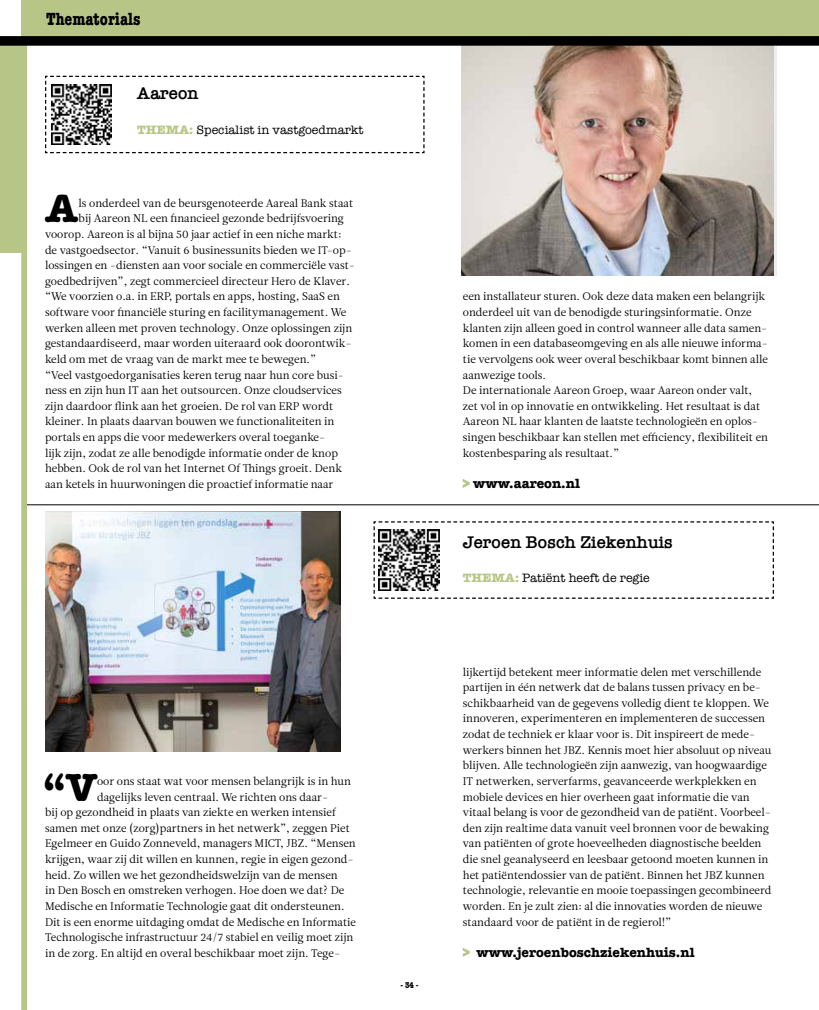
<style>
.page{position:relative;width:819px;height:1010px;background:#fff}
.page>*{position:absolute;margin:0;border:0;box-sizing:border-box;transform-origin:0 0}
.t1{font:700 40.38px "American Typewriter";color:#000}
.t2{font:700 condensed 18.12px "American Typewriter";color:#000}
.t3{font:600 17.5px "American Typewriter";color:#000}
.t4{font:700 13.75px "American Typewriter";color:#000}
.t5{font:12.5px "American Typewriter";color:#000}
.t6{font:11px/15.6px "Leitura News Roman 1";color:#000}
.t7{font:700 condensed 8.75px "American Typewriter";color:#000}
.s1{font-weight:700;color:#b7c686}
.s2{color:#b7c686}
</style>
<div class="page">
<img style="left:462px;top:46px;width:312px;height:229px">
<hr style="left:24px;top:505px;width:795px;height:1px;background:#000">
<svg style="left:462px;top:948px;width:8px;height:9px"></svg>
<img style="left:45px;top:511px;width:295px;height:240px">
<svg style="left:373px;top:521px;width:401px;height:78px"></svg>
<img style="left:379px;top:530px;width:60px;height:60px">
<svg style="left:462px;top:479px;width:8px;height:9px"></svg>
<svg style="left:45px;top:75px;width:380px;height:79px"></svg>
<img style="left:52px;top:84px;width:60px;height:61px">
<div style="left:0;top:41px;width:21px;height:212px;background:#b7c686"></div>
<div style="left:21px;top:0;width:6px;height:1010px;background:#b7c686"></div>
<div style="left:21px;top:0;width:798px;height:45px;background:#b7c686"></div>
<div style="left:0;top:36px;width:819px;height:10px;background:#000"></div>
<h2 class="t2" style="left:46px;top:4px;width:96px">Thematorials</h2>
<h3 class="t3" style="left:137px;top:80px;width:63px">Aareon</h3>
<p class="t5" style="left:137px;top:120px;width:228px"><span class="s1">thema:</span> Specialist in vastgoedmarkt</p>
<h1 class="t1" style="left:45px;top:174px;width:34px">A</h1>
<p class="t6" style="left:79px;top:195px;width:276px">ls onderdeel van de beursgenoteerde Aareal Bank staat</p>
<p class="t6" style="left:79px;top:211px;width:267px">bij Aareon NL een financieel gezonde bedrijfsvoering</p>
<p class="t6" style="left:45px;top:226px;width:298px">voorop. Aareon is al bijna 50 jaar actief in een niche markt:</p>
<p class="t6" style="left:45px;top:242px;width:308px">de vastgoedsector. “Vanuit 6 businessunits bieden we IT-op-</p>
<p class="t6" style="left:45px;top:258px;width:311px">lossingen en -diensten aan voor sociale en commerciële vast-</p>
<p class="t6" style="left:45px;top:273px;width:306px">goedbedrijven”, zegt commercieel directeur Hero de Klaver.</p>
<p class="t6" style="left:45px;top:289px;width:296px">“We voorzien o.a. in ERP, portals en apps, hosting, SaaS en</p>
<p class="t6" style="left:45px;top:305px;width:303px">software voor financiële sturing en facilitymanagement. We</p>
<p class="t6" style="left:45px;top:320px;width:309px">werken alleen met proven technology. Onze oplossingen zijn</p>
<p class="t6" style="left:45px;top:336px;width:308px">gestandaardiseerd, maar worden uiteraard ook doorontwik-</p>
<p class="t6" style="left:45px;top:351px;width:273px">keld om met de vraag van de markt mee te bewegen.”</p>
<p class="t6" style="left:45px;top:367px;width:300px">“Veel vastgoedorganisaties keren terug naar hun core busi-</p>
<p class="t6" style="left:45px;top:383px;width:298px">ness en zijn hun IT aan het outsourcen. Onze cloudservices</p>
<p class="t6" style="left:45px;top:398px;width:290px">zijn daardoor flink aan het groeien. De rol van ERP wordt</p>
<p class="t6" style="left:45px;top:414px;width:291px">kleiner. In plaats daarvan bouwen we functionaliteiten in</p>
<p class="t6" style="left:45px;top:430px;width:282px">portals en apps die voor medewerkers overal toeganke-</p>
<p class="t6" style="left:45px;top:445px;width:294px">lijk zijn, zodat ze alle benodigde informatie onder de knop</p>
<p class="t6" style="left:45px;top:461px;width:298px">hebben. Ook de rol van het Internet Of Things groeit. Denk</p>
<p class="t6" style="left:45px;top:476px;width:290px">aan ketels in huurwoningen die proactief informatie naar</p>
<h1 class="t1" style="left:43px;top:752px;width:56px">“V</h1>
<p class="t6" style="left:97px;top:773px;width:255px">oor ons staat wat voor mensen belangrijk is in hun</p>
<p class="t6" style="left:97px;top:789px;width:233px">dagelijks leven centraal. We richten ons daar-</p>
<p class="t6" style="left:45px;top:805px;width:292px">bij op gezondheid in plaats van ziekte en werken intensief</p>
<p class="t6" style="left:45px;top:820px;width:306px">samen met onze (zorg)partners in het netwerk”, zeggen Piet</p>
<p class="t6" style="left:45px;top:836px;width:312px">Egelmeer en Guido Zonneveld, managers MICT, JBZ. “Mensen</p>
<p class="t6" style="left:45px;top:851px;width:310px">krijgen, waar zij dit willen en kunnen, regie in eigen gezond-</p>
<p class="t6" style="left:45px;top:867px;width:294px">heid. Zo willen we het gezondheidswelzijn van de mensen</p>
<p class="t6" style="left:45px;top:883px;width:301px">in Den Bosch en omstreken verhogen. Hoe doen we dat? De</p>
<p class="t6" style="left:45px;top:898px;width:301px">Medische en Informatie Technologie gaat dit ondersteunen.</p>
<p class="t6" style="left:45px;top:914px;width:312px">Dit is een enorme uitdaging omdat de Medische en Informatie</p>
<p class="t6" style="left:45px;top:930px;width:310px">Technologische infrastructuur 24/7 stabiel en veilig moet zijn</p>
<p class="t6" style="left:45px;top:945px;width:297px">in de zorg. En altijd en overal beschikbaar moet zijn. Tege-</p>
<p class="t7" style="left:401px;top:978px;width:19px">- 34 -</p>
<p class="t6" style="left:463px;top:289px;width:307px">een installateur sturen. Ook deze data maken een belangrijk onderdeel uit van de benodigde sturingsinformatie. Onze klanten zijn alleen goed in control wanneer alle data samen&shy;komen in een databaseomgeving en als alle nieuwe informa&shy;tie vervolgens ook weer overal beschikbaar komt binnen alle aanwezige tools.<br>De internationale Aareon Groep, waar Aareon onder valt, zet vol in op innovatie en ontwikkeling. Het resultaat is dat Aareon NL haar klanten de laatste technologieën en oplos&shy;singen beschikbaar kan stellen met efficiency, flexibiliteit en kostenbesparing als resultaat.”</p>
<p class="t4" style="left:463px;top:471px;width:119px"><span class="s2">&gt;</span> www.aareon.nl</p>
<h3 class="t3" style="left:463px;top:529px;width:211px">Jeroen Bosch Ziekenhuis</h3>
<p class="t5" style="left:463px;top:568px;width:188px"><span class="s1">thema:</span> Patiënt heeft de regie</p>
<p class="t6" style="left:463px;top:664px;width:310px">lijkertijd betekent meer informatie delen met verschillende partijen in één netwerk dat de balans tussen privacy en be&shy;schikbaarheid van de gegevens volledig dient te kloppen. We innoveren, experimenteren en implementeren de successen zodat de techniek er klaar voor is. Dit inspireert de mede&shy;werkers binnen het JBZ. Kennis moet hier absoluut op niveau blijven. Alle technologieën zijn aanwezig, van hoogwaardige IT netwerken, serverfarms, geavanceerde werkplekken en mobiele devices en hier overheen gaat informatie die van vitaal belang is voor de gezondheid van de patiënt. Voorbeel&shy;den zijn realtime data vanuit veel bronnen voor de bewaking van patiënten of grote hoeveelheden diagnostische beelden die snel geanalyseerd en leesbaar getoond moeten kunnen in het patiëntendossier van de patiënt. Binnen het JBZ kunnen technologie, relevantie en mooie toepassingen gecombineerd worden. En je zult zien: al die innovaties worden de nieuwe standaard voor de patiënt in de regierol!”</p>
<p class="t4" style="left:463px;top:940px;width:233px"><span class="s2">&gt;</span> www.jeroenboschziekenhuis.nl</p>
</div>
